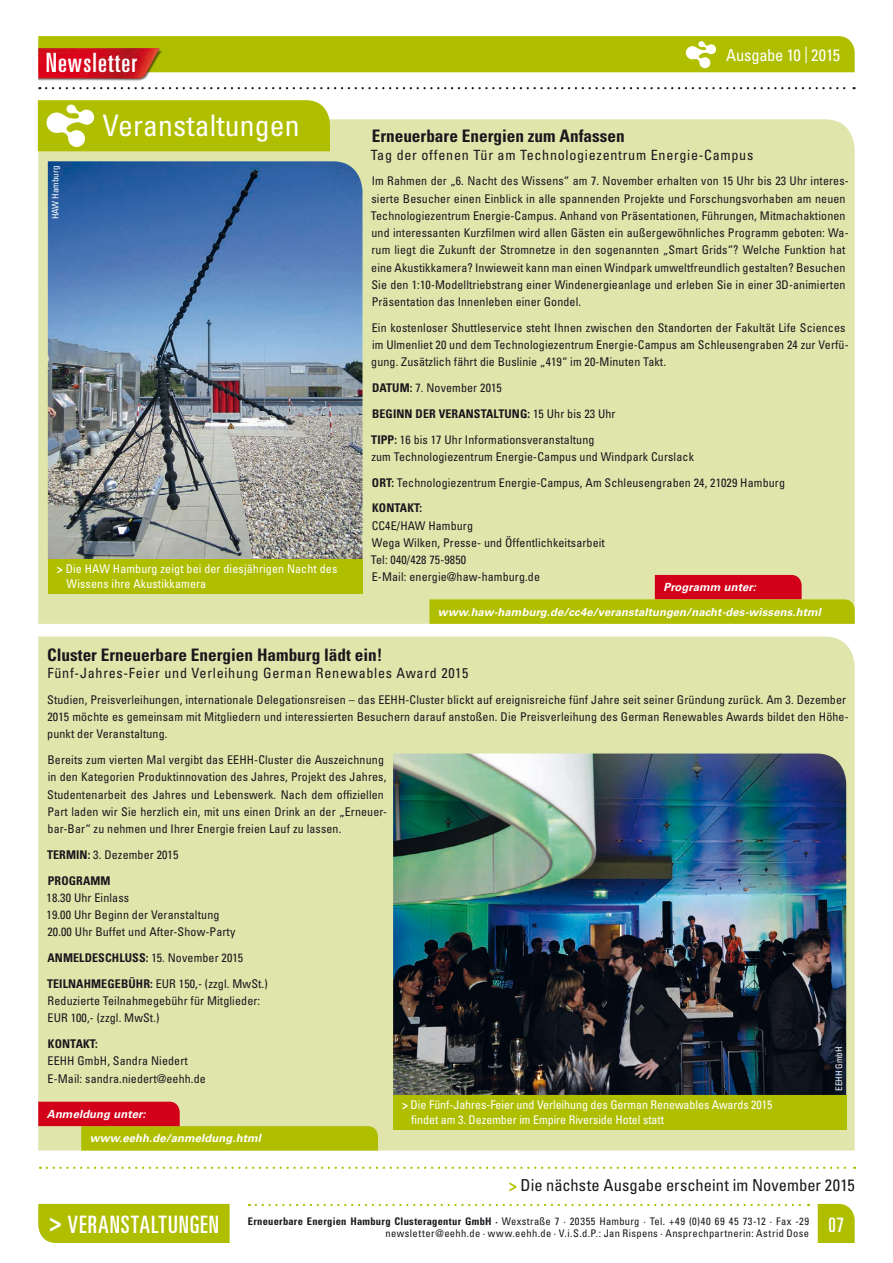
<style>
.page{position:relative;width:893px;height:1263px;background:#fff}
.page>*{position:absolute;margin:0;border:0;box-sizing:border-box;transform-origin:0 0}
.t1{font:condensed 29.7px "Univers LT Std";letter-spacing:.005em;color:#fff}
.t2{font:ultra-condensed 26.55px "Univers LT Std";letter-spacing:.045em;color:#fff}
.t3{font:ultra-condensed 24px "Univers LT Std";letter-spacing:.045em;color:#fff}
.t4{font:700 condensed 17.25px "Univers LT Std";color:#1a171c}
.t5{font:condensed 16.5px "Univers LT Std";color:#1a171c}
.t6{font:condensed 16.5px "Univers LT Std";letter-spacing:-.015em;color:#fff}
.t7{font:condensed 14.1px "Univers LT Std";letter-spacing:.05em;color:#1a171c}
.t8{font:condensed 12px/17.2px "Univers LT Std";letter-spacing:.01em;color:#1a171c}
.t9{font:condensed 12px/14.4px "Univers LT Std";letter-spacing:-.005em;color:#fff}
.t10{font:700 condensed 12px/25.8px "Univers LT Std";letter-spacing:.01em;color:#1a171c}
.t11{font:italic 700 11.25px/24.5px "Univers LT Std";letter-spacing:.01em;color:#fff}
.t12{font:condensed 10.5px/12.6px "Univers LT Std";letter-spacing:.035em;color:#1a171c}
.t13{font:condensed 9px "Univers LT Std";color:#fff}
.s1{font-weight:700}
.s2{font-weight:400}
.s3{font-weight:700;font-stretch:condensed;font-size:25.5px}
.s4{font-weight:700;color:#afbf00}
</style>
<div class="page">
<img style="left:38px;top:72px;width:150px;height:9px">
<svg style="left:46px;top:87px;width:809px;height:2px"></svg>
<svg style="left:38px;top:36px;width:817px;height:36px;background:#b3af07"></svg>
<svg style="left:256px;top:1204px;width:553px;height:2px"></svg>
<svg style="left:818px;top:1204px;width:37px;height:39px"></svg>
<div style="left:38px;top:637px;width:817px;height:513px;background:#e0e5ac"></div>
<img style="left:393px;top:753px;width:453px;height:342px">
<div style="left:393px;top:1095px;width:453px;height:34px;background:#afbf00"></div>
<div style="left:38px;top:1204px;width:192px;height:39px;background:#afbf00"></div>
<svg style="left:47px;top:1167px;width:808px;height:2px"></svg>
<div style="left:38px;top:119px;width:817px;height:505px;background:#e0e5ac"></div>
<img style="left:48px;top:161px;width:314px;height:398px">
<div style="left:48px;top:559px;width:314px;height:35px;background:#afbf00"></div>
<svg style="left:429px;top:575px;width:426px;height:49px;background:#c5ab3d"></svg>
<svg style="left:38px;top:100px;width:292px;height:51px;background:#b4c312"></svg>
<svg style="left:38px;top:1102px;width:340px;height:48px;background:#c7a443"></svg>
<h2 class="t2" style="left:46px;top:48px;width:93px">Newsletter</h2>
<h3 class="t6" style="left:726px;top:44px;width:116px">Ausgabe 10 | 2015</h3>
<p class="t13" style="left:50px;top:219px;width:55px;rotate:-90deg">HAW Hamburg</p>
<h1 class="t1" style="left:103px;top:107px;width:198px">Veranstaltungen</h1>
<p class="t9" style="left:67px;top:562px;width:272px;text-indent:-10px"><span class="s1">&gt;</span> Die HAW Hamburg zeigt bei der diesjährigen Nacht des<br>Wissens ihre Akustikkamera</p>
<h3 class="t4" style="left:372px;top:126px;width:254px">Erneuerbare Energien zum Anfassen</h3>
<p class="t7" style="left:371px;top:146px;width:384px">Tag der offenen Tür am Technologiezentrum Energie-Campus</p>
<p class="t8" style="left:371px;top:172px;width:479px">Im Rahmen der „6. Nacht des Wissens“ am 7. November erhalten von 15 Uhr bis 23 Uhr interes&shy;sierte Besucher einen Einblick in alle spannenden Projekte und Forschungsvorhaben am neuen Technologiezentrum Energie-Campus. Anhand von Präsentationen, Führungen, Mitmachaktionen und interessanten Kurzfilmen wird allen Gästen ein außergewöhnliches Programm geboten: Wa&shy;rum liegt die Zukunft der Stromnetze in den sogenannten „Smart Grids“? Welche Funktion hat eine Akustikkamera? Inwieweit kann man einen Windpark umweltfreundlich gestalten? Besuchen Sie den 1:10-Modelltriebstrang einer Windenergieanlage und erleben Sie in einer 3D-animierten Präsentation das Innenleben einer Gondel.</p>
<p class="t8" style="left:371px;top:319px;width:479px">Ein kostenloser Shuttleservice steht Ihnen zwischen den Standorten der Fakultät Life Sciences im Ulmenliet 20 und dem Technologiezentrum Energie-Campus am Schleusengraben 24 zur Verfü&shy;gung. Zusätzlich fährt die Buslinie „419“ im 20-Minuten Takt.</p>
<p class="t8" style="left:371px;top:375px;width:246px;line-height:25.8px"><span class="s1">DATUM:</span> 7. November 2015<br><span class="s1">BEGINN DER VERANSTALTUNG:</span> 15 Uhr bis 23 Uhr<br><span class="s1">TIPP:</span> 16 bis 17 Uhr Informationsveranstaltung</p>
<p class="t8" style="left:371px;top:444px;width:415px;line-height:25.8px">zum Technologiezentrum Energie-Campus und Windpark Curslack<br><span class="s1">ORT:</span> Technologiezentrum Energie-Campus, Am Schleusengraben 24, 21029 Hamburg<br><span class="s1">KONTAKT:</span></p>
<p class="t8" style="left:371px;top:517px;width:235px">CC4E/HAW Hamburg<br>Wega Wilken, Presse- und Öffentlichkeitsarbeit<br>Tel: 040/428 75-9850<br>E-Mail: energie@haw-hamburg.de</p>
<p class="t11" style="left:438px;top:575px;width:385px;text-indent:225px">Programm unter: www.haw-hamburg.de/cc4e/veranstaltungen/nacht-des-wissens.html</p>
<h3 class="t4" style="left:47px;top:644px;width:337px">Cluster Erneuerbare Energien Hamburg lädt ein!</h3>
<p class="t7" style="left:48px;top:664px;width:422px">Fünf-Jahres-Feier und Verleihung German Renewables Award 2015</p>
<p class="t8" style="left:47px;top:691px;width:803px">Studien, Preisverleihungen, internationale Delegationsreisen – das EEHH-Cluster blickt auf ereignisreiche fünf Jahre seit seiner Gründung zurück. Am 3. Dezember<br>2015 möchte es gemeinsam mit Mitgliedern und interessierten Besuchern darauf anstoßen. Die Preisverleihung des German Renewables Awards bildet den Höhe&shy;punkt der Veranstaltung.</p>
<p class="t8" style="left:47px;top:751px;width:341px">Bereits zum vierten Mal vergibt das EEHH-Cluster die Auszeichnung in den Kategorien Produktinnovation des Jahres, Projekt des Jahres, Studentenarbeit des Jahres und Lebenswerk. Nach dem offiziellen Part laden wir Sie herzlich ein, mit uns einen Drink an der „Erneuer&shy;bar-Bar“ zu nehmen und Ihrer Energie freien Lauf zu lassen.</p>
<p class="t10" style="left:47px;top:842px;width:133px">TERMIN: <span class="s2">3. Dezember 2015<br></span>PROGRAMM</p>
<p class="t8" style="left:47px;top:889px;width:190px">18.30 Uhr Einlass<br>19.00 Uhr Beginn der Veranstaltung<br>20.00 Uhr Buffet und After-Show-Party</p>
<p class="t8" style="left:47px;top:945px;width:222px;line-height:25.8px"><span class="s1">ANMELDESCHLUSS:</span> 15. November 2015<br><span class="s1">TEILNAHMEGEBÜHR:</span> EUR 150,- (zzgl. MwSt.)</p>
<p class="t8" style="left:48px;top:992px;width:214px">Reduzierte Teilnahmegebühr für Mitglieder:<br>EUR 100,- (zzgl. MwSt.)</p>
<p class="t10" style="left:48px;top:1031px;width:51px">KONTAKT:</p>
<p class="t8" style="left:48px;top:1052px;width:160px">EEHH GmbH, Sandra Niedert<br>E-Mail: sandra.niedert@eehh.de</p>
<p class="t13" style="left:833px;top:1091px;width:45px;rotate:-90deg">EEHH GmbH</p>
<p class="t9" style="left:411px;top:1098px;width:363px;text-indent:-9px"><span class="s1">&gt;</span> Die Fünf-Jahres-Feier und Verleihung des German Renewables Awards 2015 findet am 3. Dezember im Empire Riverside Hotel statt</p>
<p class="t11" style="left:90px;top:1126px;width:173px">www.eehh.de/anmeldung.html</p>
<p class="t11" style="left:47px;top:1102px;width:100px">Anmeldung unter:</p>
<h3 class="t3" style="left:49px;top:1210px;width:171px"><span class="s3">&gt;</span> VERANSTALTUNGEN</h3>
<h3 class="t5" style="left:509px;top:1175px;width:348px"><span class="s4">&gt;</span> Die nächste Ausgabe erscheint im November 2015</h3>
<p class="t12" style="left:386px;top:1215px;width:460px;text-indent:-138px"><span class="s1">Erneuerbare Energien Hamburg Clusteragentur GmbH ·</span> Wexstraße 7 · 20355 Hamburg · Tel. +49 (0)40 69 45 73-12 · Fax -29 newsletter@eehh.de · www.eehh.de · V.i.S.d.P.: Jan Rispens · Ansprechpartnerin: Astrid Dose <sup>07</sup></p>
</div>
